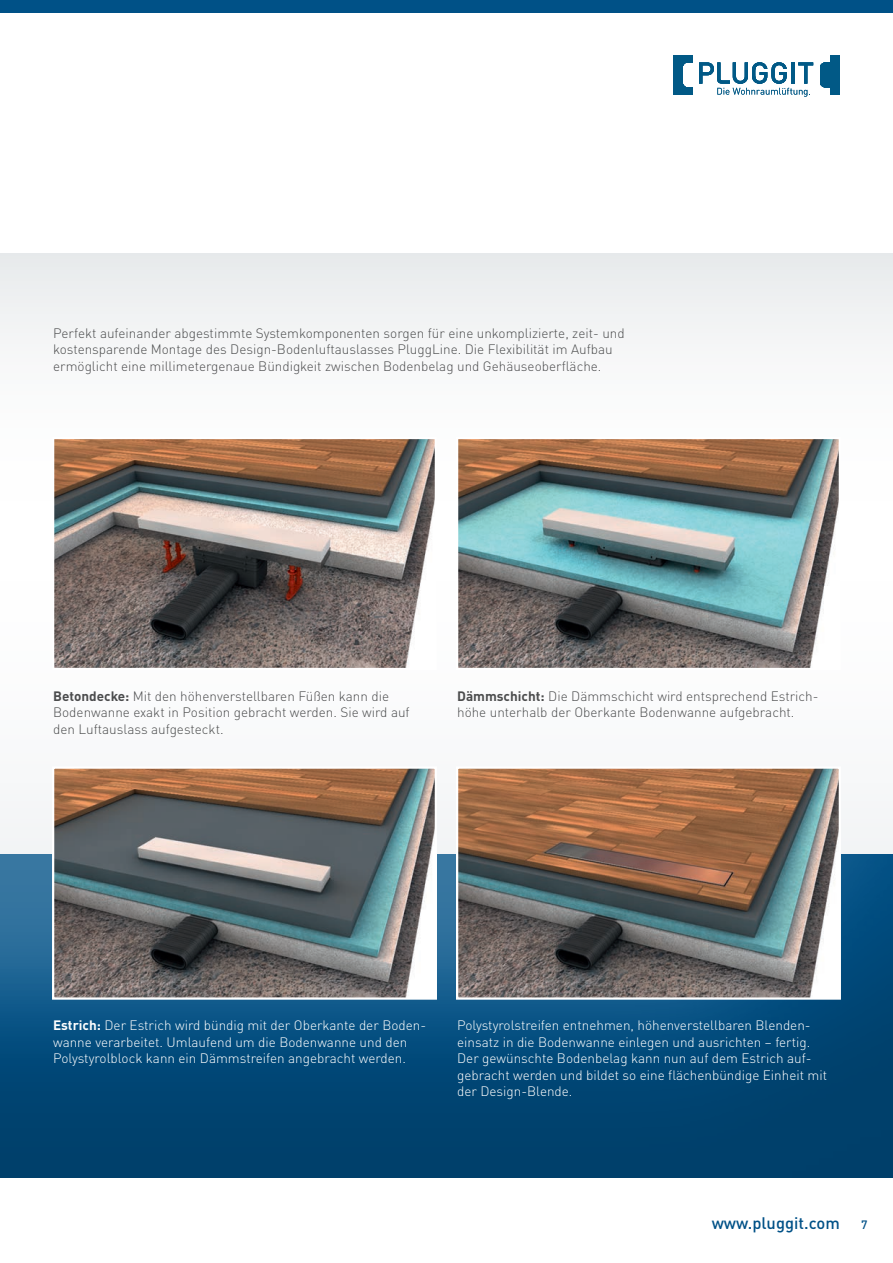
<style>
.page{position:relative;width:893px;height:1263px;background:#fff}
.page>*{position:absolute;margin:0;border:0;box-sizing:border-box;transform-origin:0 0}
.t1{font:500 16.5px "DIN Pro";color:#005187}
.t2{font:300 13.5px/16.5px "DIN Pro";color:#4b4c4d}
.t3{font:300 13.5px/16.5px "DIN Pro";color:#fff}
.t4{font:500 12px "DIN Pro";color:#005187}
.s1{font-weight:700}
</style>
<div class="page">
<svg style="left:0;top:254px;width:893px;height:600px"></svg>
<div style="left:0;top:0;width:893px;height:13px;background:#005187"></div>
<div style="left:0;top:854px;width:893px;height:326px;background:#231f20;opacity:.24"></div>
<img style="left:55px;top:440px;width:379px;height:227px">
<div style="left:52px;top:437px;width:385px;height:233px;border:2px solid #fff"></div>
<img style="left:459px;top:440px;width:379px;height:227px">
<div style="left:456px;top:437px;width:385px;height:233px;border:2px solid #fff"></div>
<img style="left:55px;top:769px;width:379px;height:228px">
<div style="left:52px;top:766px;width:385px;height:234px;border:2px solid #fff"></div>
<img style="left:459px;top:769px;width:379px;height:228px">
<div style="left:456px;top:766px;width:385px;height:234px;border:2px solid #fff"></div>
<svg style="left:699px;top:62px;width:114px;height:35px"></svg>
<svg style="left:673px;top:55px;width:20px;height:40px"></svg>
<svg style="left:820px;top:55px;width:20px;height:40px"></svg>
<p class="t2" style="left:53px;top:323px;width:573px">Perfekt aufeinander abgestimmte Systemkomponenten sorgen für eine unkomplizierte, zeit- und kostensparende Montage des Design-Bodenluftauslasses PluggLine. Die Flexibilität im Aufbau ermöglicht eine millimetergenaue Bündigkeit zwischen Bodenbelag und Gehäuseoberfläche.</p>
<p class="t2" style="left:53px;top:686px;width:358px"><span class="s1">Betondecke:</span> Mit den höhenverstellbaren Füßen kann die<br>Bodenwanne exakt in Position gebracht werden. Sie wird auf den Luftauslass aufgesteckt.</p>
<p class="t2" style="left:457px;top:686px;width:361px"><span class="s1">Dämmschicht:</span> Die Dämmschicht wird entsprechend Estrich&shy;höhe unterhalb der Oberkante Bodenwanne aufgebracht.</p>
<p class="t3" style="left:53px;top:1016px;width:374px"><span class="s1">Estrich:</span> Der Estrich wird bündig mit der Oberkante der Boden&shy;wanne verarbeitet. Umlaufend um die Bodenwanne und den<br>Polystyrolblock kann ein Dämmstreifen angebracht werden.</p>
<p class="t3" style="left:457px;top:1016px;width:371px">Polystyrolstreifen entnehmen, höhenverstellbaren Blenden&shy;einsatz in die Bodenwanne einlegen und ausrichten – fertig.<br>Der gewünschte Bodenbelag kann nun auf dem Estrich auf&shy;gebracht werden und bildet so eine flächenbündige Einheit mit der Design-Blende.</p>
<p class="t1" style="left:712px;top:1210px;width:130px">www.pluggit.com</p>
<p class="t4" style="left:861px;top:1215px;width:8px">7</p>
</div>
